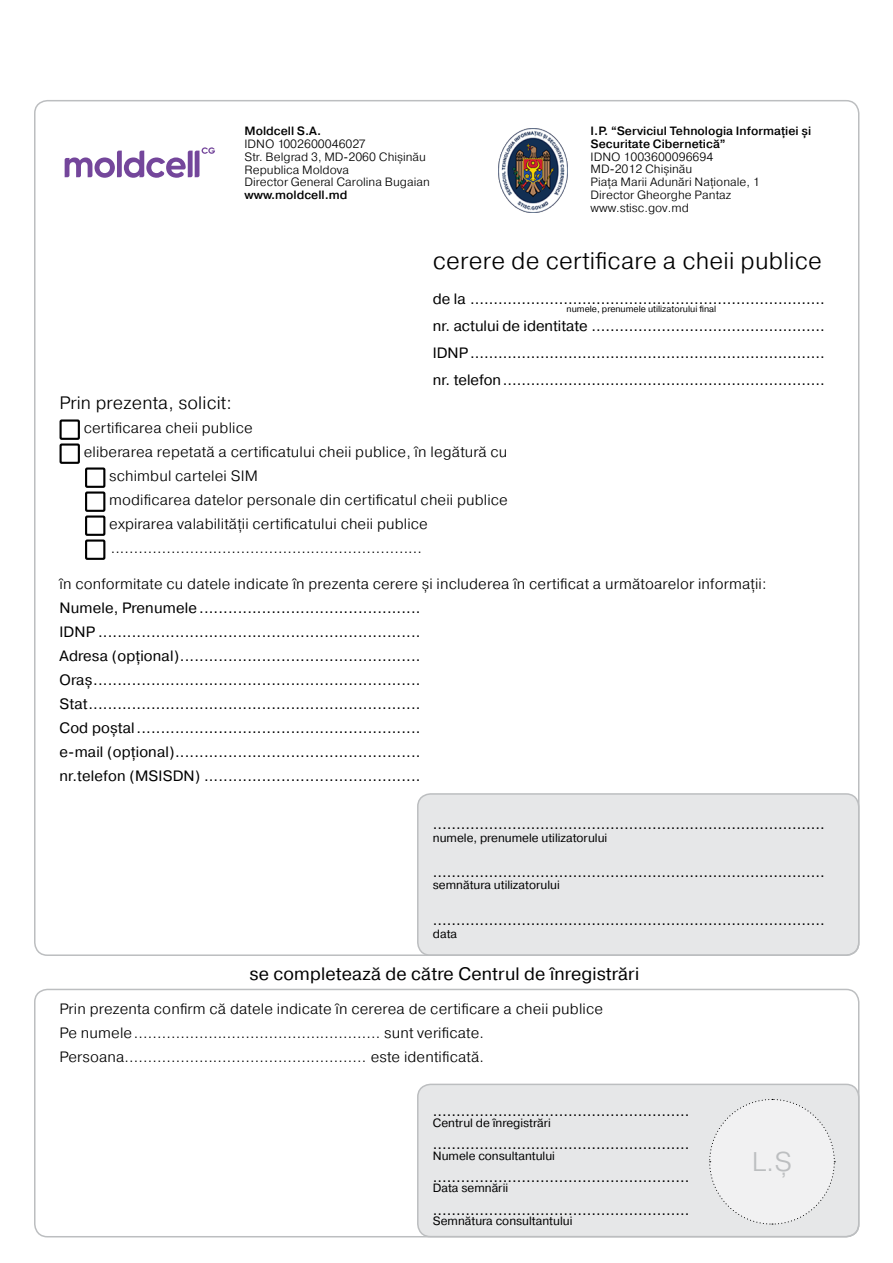
<style>
.page{position:relative;width:893px;height:1263px;background:#fff}
.page>*{position:absolute;margin:0;border:0;box-sizing:border-box;transform-origin:0 0}
.t1{font:300 27px "Pragmatica";color:#bcbec0}
.t2{font:300 24px "Pragmatica";letter-spacing:.01em;color:#000}
.t3{font:18px "Pragmatica";letter-spacing:.01em;color:#000}
.t4{font:300 18px "Pragmatica";letter-spacing:.01em;color:#000}
.t5{font:15px/24px "Pragmatica";letter-spacing:.01em;color:#000;text-align:justify}
.t6{font:300 15px/24px "Pragmatica";letter-spacing:.01em;color:#000}
.t7{font:300 12px/12.9px "Pragmatica";color:#000}
.t8{font:12px "Pragmatica";color:#000}
.t9{font:500 12px/12.9px "Pragmatica";color:#000}
.t10{font:9px "Pragmatica";color:#000}
</style>
<div class="page">
<div style="left:418px;top:794px;width:441px;height:161px;background:#e6e7e8;border-radius:13px"></div>
<div style="left:417px;top:793px;width:442px;height:163px;border:2px solid #bcbec0;border-radius:13px"></div>
<div style="left:418px;top:1084px;width:441px;height:152px;background:#e6e7e8;border-radius:13px"></div>
<div style="left:417px;top:1084px;width:442px;height:153px;border:2px solid #bcbec0;border-radius:13px"></div>
<div style="left:60px;top:419px;width:20px;height:21px;border:2px solid #000"></div>
<div style="left:60px;top:443px;width:20px;height:21px;border:2px solid #000"></div>
<div style="left:85px;top:467px;width:20px;height:21px;border:2px solid #000"></div>
<div style="left:85px;top:491px;width:20px;height:21px;border:2px solid #000"></div>
<div style="left:85px;top:515px;width:20px;height:21px;border:2px solid #000"></div>
<div style="left:85px;top:539px;width:20px;height:21px;border:2px solid #000"></div>
<svg style="left:709px;top:1098px;width:126px;height:127px"></svg>
<div style="left:34px;top:989px;width:825px;height:248px;border:2px solid #bcbec0;border-radius:13px"></div>
<svg style="left:65px;top:147px;width:150px;height:31px"></svg>
<img style="left:499px;top:129px;width:68px;height:84px">
<p class="t9" style="left:591px;top:124px;width:222px">I.P. “Serviciul Tehnologia Informației și<br>Securitate Cibernetică”</p>
<p class="t7" style="left:591px;top:150px;width:171px">IDNO 1003600096694<br>MD-2012 Chișinău<br>Piața Marii Adunări Naționale, 1<br>Director Gheorghe Pantaz www.stisc.gov.md</p>
<h2 class="t2" style="left:433px;top:245px;width:391px">cerere de certificare a cheii publice</h2>
<p class="t5" style="left:433px;top:286px;width:393px;line-height:27px">de la ............................................................................ nr. actului de identitate ..................................................<br>IDNP ............................................................................ nr. telefon .....................................................................</p>
<p class="t9" style="left:244px;top:124px;width:78px">Moldcell S.A.</p>
<p class="t7" style="left:244px;top:137px;width:187px">IDNO 1002600046027<br>Str. Belgrad 3, MD-2060 Chișinău<br>Republica Moldova<br>Director General Carolina Bugaian</p>
<p class="t9" style="left:244px;top:188px;width:104px">www.moldcell.md</p>
<p class="t10" style="left:567px;top:303px;width:151px">numele, prenumele utilizatorului final</p>
<p class="t4" style="left:60px;top:391px;width:174px">Prin prezenta, solicit:</p>
<p class="t6" style="left:84px;top:415px;width:171px">certificarea cheii publice</p>
<p class="t6" style="left:84px;top:439px;width:425px">eliberarea repetată a certificatului cheii publice, în legătură cu</p>
<p class="t6" style="left:109px;top:463px;width:150px">schimbul cartelei SIM</p>
<p class="t6" style="left:109px;top:487px;width:400px">modificarea datelor personale din certificatul cheii publice</p>
<p class="t6" style="left:109px;top:511px;width:320px">expirarea valabilității certificatului cheii publice</p>
<p class="t6" style="left:111px;top:535px;width:313px">...................................................................</p>
<p class="t6" style="left:60px;top:571px;width:708px">în conformitate cu datele indicate în prezenta cerere și includerea în certificat a următoarelor informații:</p>
<p class="t5" style="left:60px;top:596px;width:362px">Numele, Prenumele ..............................................<br>IDNP ...................................................................<br>Adresa (opțional) ..................................................<br>Oraș ....................................................................<br>Stat .....................................................................<br>Cod poștal ........................................................... e-mail (opțional) ................................................... nr.telefon (MSISDN) .............................................</p>
<p class="t5" style="left:433px;top:812px;width:393px">....................................................................................</p>
<p class="t8" style="left:433px;top:830px;width:176px">numele, prenumele utilizatorului</p>
<p class="t5" style="left:433px;top:860px;width:393px">....................................................................................</p>
<p class="t8" style="left:433px;top:877px;width:128px">semnătura utilizatorului</p>
<p class="t5" style="left:433px;top:908px;width:393px">....................................................................................</p>
<p class="t8" style="left:433px;top:927px;width:26px">data</p>
<p class="t3" style="left:249px;top:963px;width:391px">se completează de către Centrul de înregistrări</p>
<p class="t6" style="left:60px;top:997px;width:545px">Prin prezenta confirm că datele indicate în cererea de certificare a cheii publice<br>Pe numele ..................................................... sunt verificate.<br>Persoana.................................................... este identificată.</p>
<p class="t5" style="left:433px;top:1099px;width:258px">.......................................................</p>
<p class="t5" style="left:433px;top:1132px;width:258px">.......................................................</p>
<p class="t5" style="left:433px;top:1165px;width:258px">.......................................................</p>
<p class="t5" style="left:433px;top:1198px;width:258px">.......................................................</p>
<p class="t8" style="left:433px;top:1115px;width:119px">Centrul de înregistrări</p>
<p class="t8" style="left:433px;top:1148px;width:124px">Numele consultantului</p>
<p class="t8" style="left:433px;top:1181px;width:77px">Data semnării</p>
<p class="t8" style="left:433px;top:1213px;width:141px">Semnătura consultantului</p>
<h1 class="t1" style="left:752px;top:1145px;width:42px">L.Ș</h1>
</div>
